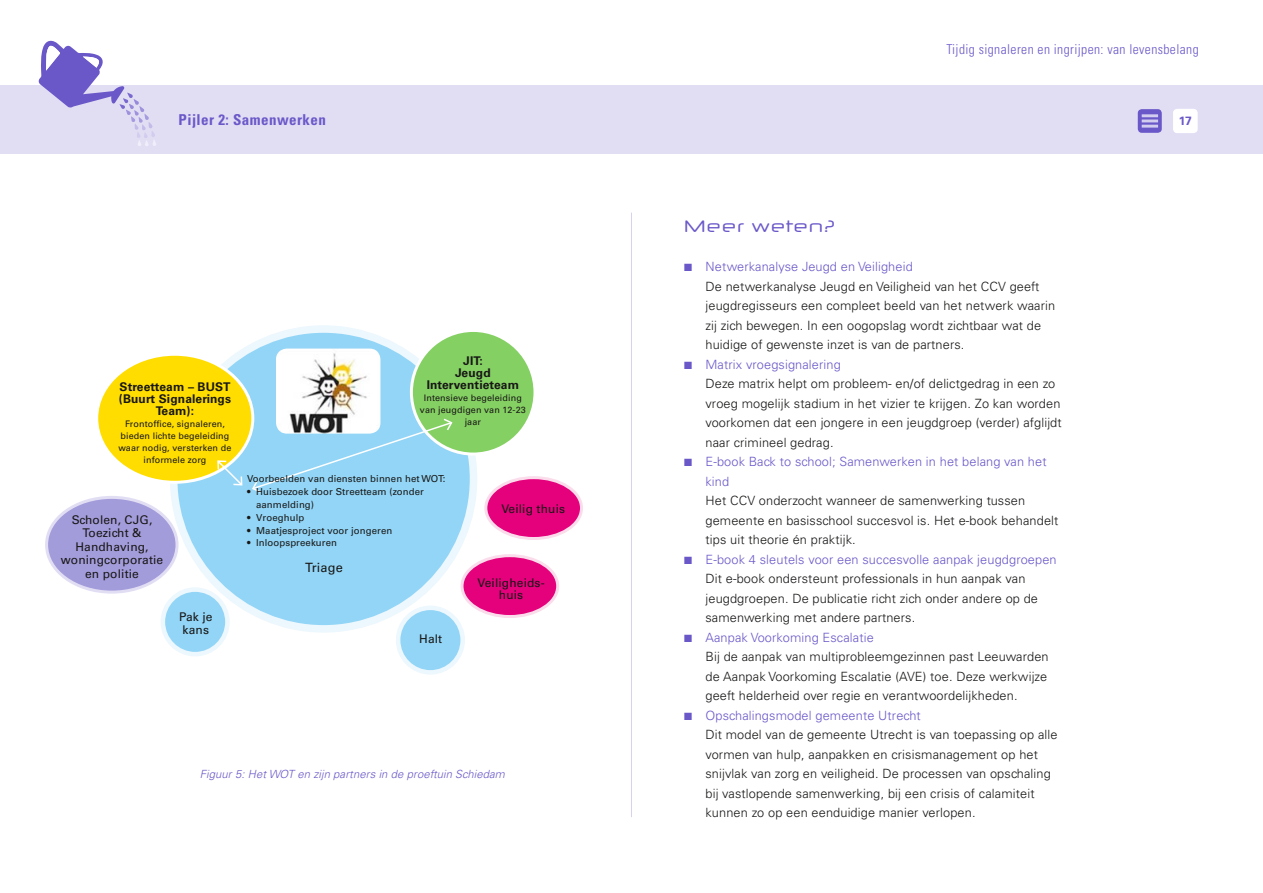
<style>
.page{position:relative;width:1263px;height:893px;background:#fff}
.page>*{position:absolute;margin:0;border:0;box-sizing:border-box;transform-origin:0 0}
.t1{font:16.5px "Neuropol X Free";letter-spacing:.02em;color:#6a58c9}
.t2{font:700 condensed 15px "Univers";letter-spacing:.03em;color:#6a58c9}
.t3{font:300 condensed 13.65px "Univers";letter-spacing:.03em;color:#6a58c9}
.t4{font:300 12.75px/19.5px "Univers";letter-spacing:.01em;color:#181716}
.t5{font:300 12.75px/19.5px "Univers";letter-spacing:.01em;color:#6a58c9}
.t6{font:12.75px "Univers";letter-spacing:.01em;color:#181716}
.t7{font:12px/13.5px "Univers";letter-spacing:.01em;color:#181716;text-align:center}
.t8{font:700 12px/12px "Univers";letter-spacing:.01em;color:#181716;text-align:center}
.t9{font:700 12px "Univers";color:#6a58c9}
.t10{font:italic 300 11.25px "Univers";letter-spacing:.01em;color:#6a58c9}
.t11{font:9.6px/12.8px "Univers";letter-spacing:.01em;color:#181716}
.t12{font:9px/12px "Univers";letter-spacing:.01em;color:#181716;text-align:center}
.s1{color:#6a58c9}
</style>
<div class="page">
<hr style="left:631px;top:213px;width:1px;height:604px;background:#d7d2f0">
<div style="left:174px;top:329px;width:299px;height:300px;background:#92d5f6;border-radius:50%"></div>
<div style="left:170px;top:325px;width:307px;height:308px;border:8px solid #ecf7fe;border-radius:50%"></div>
<div style="left:163px;top:590px;width:64px;height:64px;background:#92d5f6;border-radius:50%"></div>
<div style="left:161px;top:587px;width:69px;height:69px;border:4px solid #ecf7fe;border-radius:50%"></div>
<div style="left:398px;top:608px;width:65px;height:64px;background:#92d5f6;border-radius:50%"></div>
<div style="left:396px;top:606px;width:69px;height:69px;border:4px solid #ecf7fe;border-radius:50%"></div>
<img style="left:276px;top:348px;width:104px;height:69px">
<div style="left:97px;top:354px;width:156px;height:128px;background:#fd0;border-radius:50%"></div>
<div style="left:95px;top:353px;width:159px;height:131px;border:3px solid #fff;border-radius:50%"></div>
<div style="left:47px;top:497px;width:130px;height:95px;background:#a39cdb;border-radius:50%"></div>
<div style="left:45px;top:496px;width:134px;height:98px;border:3px solid #e1def4;border-radius:50%"></div>
<div style="left:486px;top:478px;width:95px;height:60px;background:#e5007c;border-radius:50%"></div>
<div style="left:484px;top:476px;width:99px;height:64px;border:3px solid #fadceb;border-radius:50%"></div>
<div style="left:462px;top:556px;width:96px;height:60px;background:#e5007c;border-radius:50%"></div>
<div style="left:460px;top:554px;width:99px;height:64px;border:3px solid #fadceb;border-radius:50%"></div>
<div style="left:411px;top:330px;width:124px;height:124px;background:#85d063;border-radius:50%"></div>
<div style="left:410px;top:329px;width:126px;height:127px;border:3px solid #fff;border-radius:50%"></div>
<svg style="left:216px;top:459px;width:27px;height:27px"></svg>
<svg style="left:251px;top:417px;width:202px;height:76px"></svg>
<div style="left:0;top:85px;width:1263px;height:68px;background:#e1def4"></div>
<svg style="left:38px;top:40px;width:118px;height:106px"></svg>
<div style="left:1173px;top:109px;width:25px;height:24px;background:#fff;border-radius:4px"></div>
<svg style="left:1138px;top:109px;width:24px;height:24px"></svg>
<hr style="left:1142px;top:114px;width:16px;height:3px;background:#d2cdef">
<svg style="left:1142px;top:120px;width:16px;height:2px"></svg>
<hr style="left:1142px;top:125px;width:16px;height:3px;background:#d2cdef">
<p class="t3" style="left:946px;top:41px;width:254px">Tijdig signaleren en ingrijpen: van levensbelang</p>
<p class="t2" style="left:179px;top:110px;width:149px">Pijler 2: Samenwerken</p>
<p class="t9" style="left:1179px;top:113px;width:14px">17</p>
<p class="t8" style="left:119px;top:381px;width:114px">Streetteam – BUST (Buurt Signalerings<br>Team):</p>
<p class="t12" style="left:119px;top:418px;width:114px">Frontoffice, signaleren, bieden lichte begeleiding waar nodig, versterken de informele zorg</p>
<p class="t7" style="left:61px;top:513px;width:104px">Scholen, CJG,<br>Toezicht &amp;<br>Handhaving, woningcorporatie en politie</p>
<p class="t7" style="left:179px;top:610px;width:35px;text-align:left">Pak je kans</p>
<p class="t8" style="left:427px;top:355px;width:94px">JIT:<br>Jeugd<br>Interventieteam</p>
<p class="t12" style="left:420px;top:392px;width:107px">Intensieve begeleiding van jeugdigen van 12-23 jaar</p>
<p class="t11" style="left:247px;top:473px;width:200px">Voorbeelden van diensten binnen het WOT:</p>
<p class="t11" style="left:256px;top:485px;width:169px;text-indent:-9px">• Huisbezoek door Streetteam (zonder aanmelding)</p>
<p class="t11" style="left:247px;top:511px;width:59px">• Vroeghulp</p>
<p class="t11" style="left:247px;top:524px;width:147px">• Maatjesproject voor jongeren</p>
<p class="t11" style="left:247px;top:537px;width:91px">• Inloopspreekuren</p>
<p class="t6" style="left:305px;top:560px;width:39px">Triage</p>
<p class="t7" style="left:419px;top:632px;width:25px">Halt</p>
<p class="t7" style="left:501px;top:502px;width:65px">Veilig thuis</p>
<p class="t7" style="left:478px;top:577px;width:69px;line-height:12px">Veiligheids&shy;huis</p>
<p class="t10" style="left:200px;top:767px;width:307px">Figuur 5: Het WOT en zijn partners in de proeftuin Schiedam</p>
<p class="t1" style="left:684px;top:216px;width:153px">Meer weten?</p>
<p class="t4" style="left:705px;top:257px;width:351px;text-indent:-21px"><span class="s1">■ Netwerkanalyse Jeugd en Veiligheid<br></span>De netwerkanalyse Jeugd en Veiligheid van het CCV geeft jeugdregisseurs een compleet beeld van het netwerk waarin zij zich bewegen. In een oogopslag wordt zichtbaar wat de huidige of gewenste inzet is van de partners.</p>
<p class="t4" style="left:705px;top:354px;width:358px;text-indent:-21px"><span class="s1">■ Matrix vroegsignalering<br></span>Deze matrix helpt om probleem- en/of delictgedrag in een zo vroeg mogelijk stadium in het vizier te krijgen. Zo kan worden voorkomen dat een jongere in een jeugdgroep (verder) afglijdt naar crimineel gedrag.</p>
<p class="t5" style="left:705px;top:452px;width:343px;text-indent:-21px">■ E-book Back to school; Samenwerken in het belang van het kind</p>
<p class="t4" style="left:705px;top:491px;width:354px">Het CCV onderzocht wanneer de samenwerking tussen gemeente en basisschool succesvol is. Het e-book behandelt tips uit theorie én praktijk.</p>
<p class="t4" style="left:705px;top:549px;width:353px;text-indent:-21px"><span class="s1">■ E-book 4 sleutels voor een succesvolle aanpak jeugdgroepen </span>Dit e-book ondersteunt professionals in hun aanpak van jeugdgroepen. De publicatie richt zich onder andere op de samenwerking met andere partners.</p>
<p class="t4" style="left:705px;top:627px;width:345px;text-indent:-21px"><span class="s1">■ Aanpak Voorkoming Escalatie<br></span>Bij de aanpak van multiprobleemgezinnen past Leeuwarden de Aanpak Voorkoming Escalatie (AVE) toe. Deze werkwijze geeft helderheid over regie en verantwoordelijkheden.</p>
<p class="t4" style="left:705px;top:705px;width:354px;text-indent:-21px"><span class="s1">■ Opschalingsmodel gemeente Utrecht<br></span>Dit model van de gemeente Utrecht is van toepassing op alle vormen van hulp, aanpakken en crisismanagement op het snijvlak van zorg en veiligheid. De processen van opschaling bij vastlopende samenwerking, bij een crisis of calamiteit kunnen zo op een eenduidige manier verlopen.</p>
</div>
